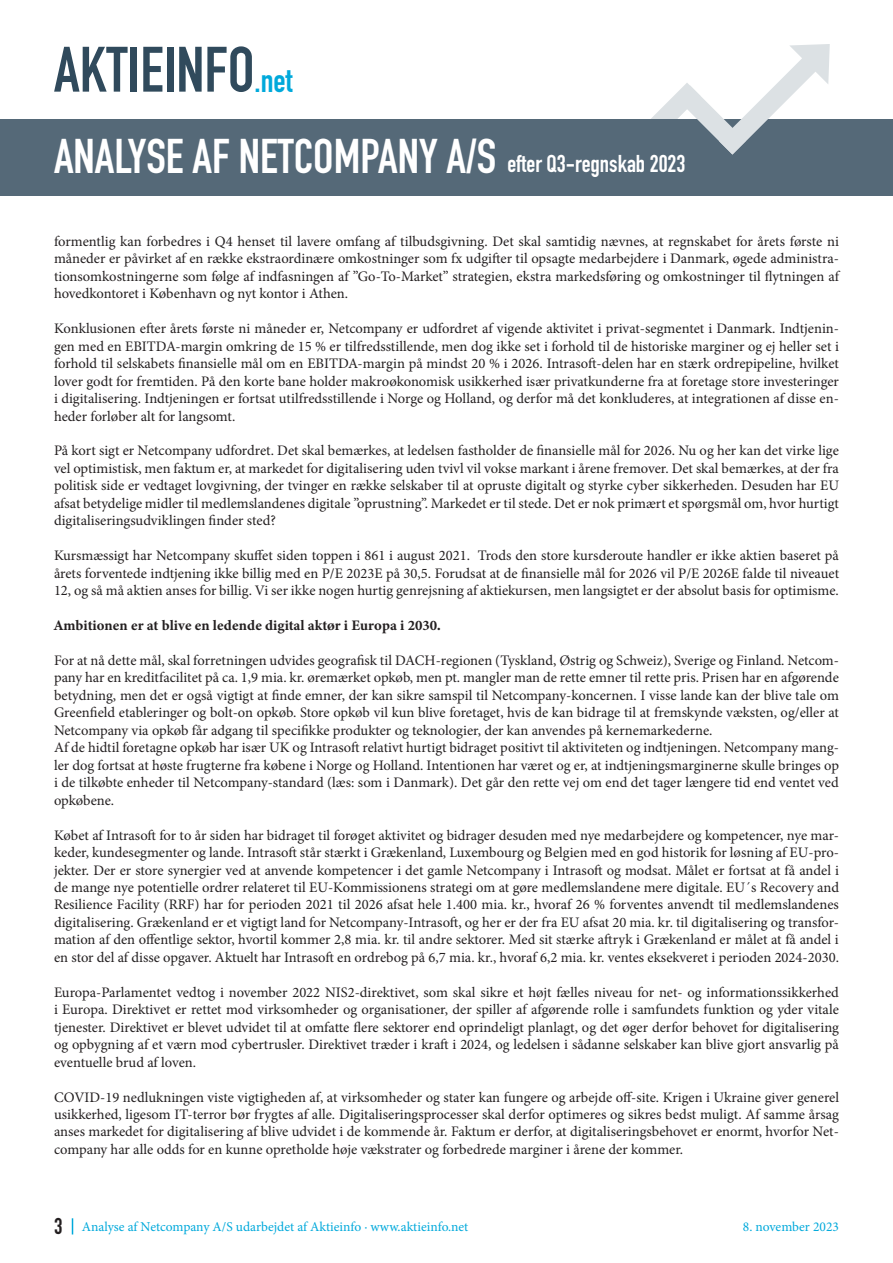
<style>
.page{position:relative;width:893px;height:1263px;background:#fff}
.page>*{position:absolute;margin:0;border:0;box-sizing:border-box;transform-origin:0 0}
.t1{font:700 63px "DIN Condensed";color:#304a5c}
.t2{font:700 48px "DIN Condensed";color:#fff}
.t3{font:700 24px "DIN Condensed";color:#fff}
.t4{font:700 22.5px "DIN Condensed";color:#231f20}
.t5{font:14.55px/17.4px "Minion Pro";color:#231f20;text-align:justify}
.t6{font:14.55px "Minion Variable Concept";color:#231f20}
.t7{font:13.5px "Minion Pro";color:#00a9db}
.s1{font-size:33px;color:#00a9db}
</style>
<div class="page">
<div style="left:0;top:119px;width:893px;height:77px;background:#556978"></div>
<svg style="left:651px;top:44px;width:179px;height:111px"></svg>
<svg style="left:72px;top:1218px;width:1px;height:16px"></svg>
<p class="t1" style="left:54px;top:27px;width:240px">AKTIEINFO<span class="s1">.net</span></p>
<p class="t2" style="left:54px;top:124px;width:444px">ANALYSE AF NETCOMPANY A/S</p>
<p class="t3" style="left:507px;top:148px;width:180px">efter Q3-regnskab 2023</p>
<p class="t5" style="left:54px;top:233px;width:786px">formentlig kan forbedres i Q4 henset til lavere omfang af tilbudsgivning. Det skal samtidig nævnes, at regnskabet for årets første ni måneder er påvirket af en række ekstraordinære omkostninger som fx udgifter til opsagte medarbejdere i Danmark, øgede administra&shy;tionsomkostningerne som følge af indfasningen af ”Go-To-Market” strategien, ekstra markedsføring og omkostninger til flytningen af hovedkontoret i København og nyt kontor i Athen.</p>
<p class="t5" style="left:54px;top:320px;width:786px">Konklusionen efter årets første ni måneder er, Netcompany er udfordret af vigende aktivitet i privat-segmentet i Danmark. Indtjenin&shy;gen med en EBITDA-margin omkring de 15 % er tilfredsstillende, men dog ikke set i forhold til de historiske marginer og ej heller set i forhold til selskabets finansielle mål om en EBITDA-margin på mindst 20 % i 2026. Intrasoft-delen har en stærk ordrepipeline, hvilket lover godt for fremtiden. På den korte bane holder makroøkonomisk usikkerhed især privatkunderne fra at foretage store investeringer i digitalisering. Indtjeningen er fortsat utilfredsstillende i Norge og Holland, og derfor må det konkluderes, at integrationen af disse en&shy;heder forløber alt for langsomt.</p>
<p class="t5" style="left:54px;top:442px;width:787px">På kort sigt er Netcompany udfordret. Det skal bemærkes, at ledelsen fastholder de finansielle mål for 2026. Nu og her kan det virke lige vel optimistisk, men faktum er, at markedet for digitalisering uden tvivl vil vokse markant i årene fremover. Det skal bemærkes, at der fra politisk side er vedtaget lovgivning, der tvinger en række selskaber til at opruste digitalt og styrke cyber sikkerheden. Desuden har EU afsat betydelige midler til medlemslandenes digitale ”oprustning”. Markedet er til stede. Det er nok primært et spørgsmål om, hvor hurtigt digitaliseringsudviklingen finder sted?</p>
<p class="t5" style="left:54px;top:547px;width:787px">Kursmæssigt har Netcompany skuffet siden toppen i 861 i august 2021. Trods den store kursderoute handler er ikke aktien baseret på årets forventede indtjening ikke billig med en P/E 2023E på 30,5. Forudsat at de finansielle mål for 2026 vil P/E 2026E falde til niveauet 12, og så må aktien anses for billig. Vi ser ikke nogen hurtig genrejsning af aktiekursen, men langsigtet er der absolut basis for optimisme.</p>
<p class="t6" style="left:54px;top:615px;width:388px">Ambitionen er at blive en ledende digital aktør i Europa i 2030.</p>
<p class="t5" style="left:54px;top:652px;width:786px">For at nå dette mål, skal forretningen udvides geografisk til DACH-regionen (Tyskland, Østrig og Schweiz), Sverige og Finland. Netcom&shy;pany har en kreditfacilitet på ca. 1,9 mia. kr. øremærket opkøb, men pt. mangler man de rette emner til rette pris. Prisen har en afgørende betydning, men det er også vigtigt at finde emner, der kan sikre samspil til Netcompany-koncernen. I visse lande kan der blive tale om Greenfield etableringer og bolt-on opkøb. Store opkøb vil kun blive foretaget, hvis de kan bidrage til at fremskynde væksten, og/eller at Netcompany via opkøb får adgang til specifikke produkter og teknologier, der kan anvendes på kernemarkederne.</p>
<p class="t5" style="left:54px;top:739px;width:787px">Af de hidtil foretagne opkøb har især UK og Intrasoft relativt hurtigt bidraget positivt til aktiviteten og indtjeningen. Netcompany mang&shy;ler dog fortsat at høste frugterne fra købene i Norge og Holland. Intentionen har været og er, at indtjeningsmarginerne skulle bringes op i de tilkøbte enheder til Netcompany-standard (læs: som i Danmark). Det går den rette vej om end det tager længere tid end ventet ved opkøbene.</p>
<p class="t5" style="left:54px;top:826px;width:787px">Købet af Intrasoft for to år siden har bidraget til forøget aktivitet og bidrager desuden med nye medarbejdere og kompetencer, nye mar&shy;keder, kundesegmenter og lande. Intrasoft står stærkt i Grækenland, Luxembourg og Belgien med en god historik for løsning af EU-pro&shy;jekter. Der er store synergier ved at anvende kompetencer i det gamle Netcompany i Intrasoft og modsat. Målet er fortsat at få andel i de mange nye potentielle ordrer relateret til EU-Kommissionens strategi om at gøre medlemslandene mere digitale. EU´s Recovery and Resilience Facility (RRF) har for perioden 2021 til 2026 afsat hele 1.400 mia. kr., hvoraf 26 % forventes anvendt til medlemslandenes digitalisering. Grækenland er et vigtigt land for Netcompany-Intrasoft, og her er der fra EU afsat 20 mia. kr. til digitalisering og transfor&shy;mation af den offentlige sektor, hvortil kommer 2,8 mia. kr. til andre sektorer. Med sit stærke aftryk i Grækenland er målet at få andel i en stor del af disse opgaver. Aktuelt har Intrasoft en ordrebog på 6,7 mia. kr., hvoraf 6,2 mia. kr. ventes eksekveret i perioden 2024-2030.</p>
<p class="t5" style="left:54px;top:983px;width:786px">Europa-Parlamentet vedtog i november 2022 NIS2-direktivet, som skal sikre et højt fælles niveau for net- og informationssikkerhed i Europa. Direktivet er rettet mod virksomheder og organisationer, der spiller af afgørende rolle i samfundets funktion og yder vitale tjenester. Direktivet er blevet udvidet til at omfatte flere sektorer end oprindeligt planlagt, og det øger derfor behovet for digitalisering og opbygning af et værn mod cybertrusler. Direktivet træder i kraft i 2024, og ledelsen i sådanne selskaber kan blive gjort ansvarlig på eventuelle brud af loven.</p>
<p class="t5" style="left:54px;top:1088px;width:786px">COVID-19 nedlukningen viste vigtigheden af, at virksomheder og stater kan fungere og arbejde off-site. Krigen i Ukraine giver generel usikkerhed, ligesom IT-terror bør frygtes af alle. Digitaliseringsprocesser skal derfor optimeres og sikres bedst muligt. Af samme årsag anses markedet for digitalisering af blive udvidet i de kommende år. Faktum er derfor, at digitaliseringsbehovet er enormt, hvorfor Net&shy;company har alle odds for en kunne opretholde høje vækstrater og forbedrede marginer i årene der kommer.</p>
<p class="t4" style="left:54px;top:1211px;width:10px">3</p>
<p class="t7" style="left:82px;top:1218px;width:388px">Analyse af Netcompany A/S udarbejdet af Aktieinfo ∙ www.aktieinfo.net</p>
<p class="t7" style="left:743px;top:1218px;width:98px">8. november 2023</p>
</div>
